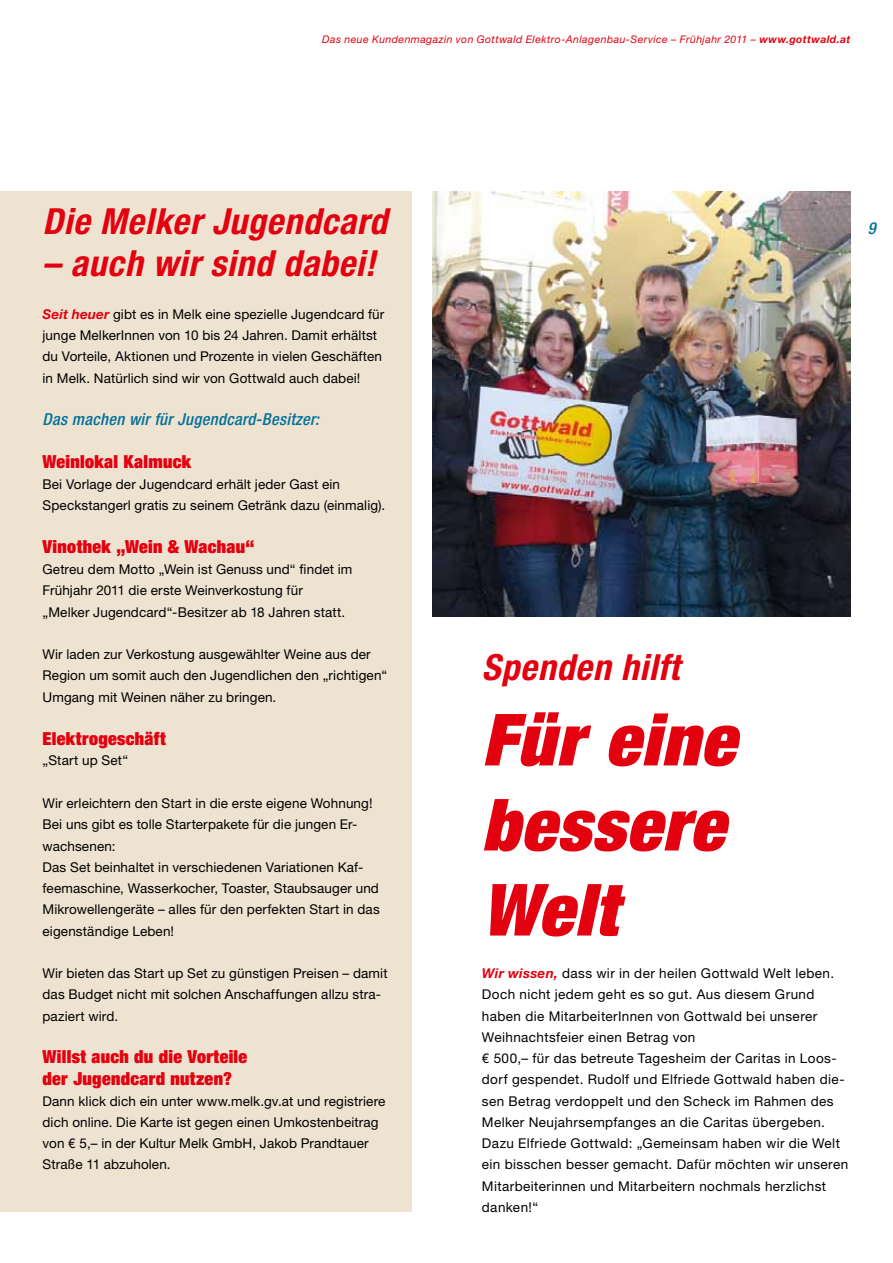
<style>
.page{position:relative;width:893px;height:1263px;background:#fff}
.page>*{position:absolute;margin:0;border:0;box-sizing:border-box;transform-origin:0 0}
.t1{font:italic 900 expanded 72px/85.1px "Helvetica Neue";letter-spacing:.02em;color:#e3000f}
.t2{font:italic 700 condensed 36px "Helvetica Neue";letter-spacing:.02em;color:#e3000f}
.t3{font:900 expanded 18px/21.6px "Helvetica Neue";letter-spacing:.02em;color:#e3000f}
.t4{font:italic 500 condensed 16.5px "Helvetica Neue";letter-spacing:.025em;color:#00719a}
.t5{font:13.5px/21.3px "Helvetica Neue";letter-spacing:.01em;color:#000}
.t6{font:13.5px/21.3px "Helvetica Neue";letter-spacing:.03em;color:#000}
.t7{font:italic 10.5px "Helvetica Neue";letter-spacing:.04em;color:#e3000f}
.s1{font-weight:700}
.s2{font-weight:700;font-style:italic;color:#e3000f}
</style>
<div class="page">
<div style="left:0;top:191px;width:411px;height:1021px;background:#eee2d1"></div>
<img style="left:432px;top:191px;width:418px;height:426px">
<p class="t7" style="left:322px;top:32px;width:530px">Das neue Kundenmagazin von Gottwald Elektro-Anlagenbau-Service – Frühjahr 2011 – <span class="s1">www.gottwald.at</span></p>
<h2 class="t2" style="left:43px;top:199px;width:346px">Die Melker Jugendcard</h2>
<h2 class="t2" style="left:43px;top:242px;width:334px">– auch wir sind dabei!</h2>
<p class="t5" style="left:43px;top:303px;width:343px"><span class="s2">Seit heuer</span> gibt es in Melk eine spezielle Jugendcard für junge MelkerInnen von 10 bis 24 Jahren. Damit erhältst du Vorteile, Aktionen und Prozente in vielen Geschäften in Melk. Natürlich sind wir von Gottwald auch dabei!</p>
<p class="t4" style="left:43px;top:410px;width:278px">Das machen wir für Jugendcard-Besitzer:</p>
<h3 class="t3" style="left:43px;top:450px;width:150px">Weinlokal Kalmuck</h3>
<p class="t5" style="left:43px;top:473px;width:344px">Bei Vorlage der Jugendcard erhält jeder Gast ein<br>Speckstangerl gratis zu seinem Getränk dazu (einmalig).</p>
<h3 class="t3" style="left:43px;top:535px;width:213px">Vinothek „Wein &amp; Wachau“</h3>
<p class="t5" style="left:43px;top:558px;width:311px">Getreu dem Motto „Wein ist Genuss und“ findet im<br>Frühjahr 2011 die erste Weinverkostung für „Melker Jugendcard“-Besitzer ab 18 Jahren statt.</p>
<p class="t5" style="left:43px;top:643px;width:346px">Wir laden zur Verkostung ausgewählter Weine aus der<br>Region um somit auch den Jugendlichen den „richtigen“<br>Umgang mit Weinen näher zu bringen.</p>
<h3 class="t3" style="left:43px;top:727px;width:125px">Elektrogeschäft</h3>
<p class="t5" style="left:43px;top:750px;width:87px">„Start up Set“</p>
<p class="t5" style="left:43px;top:792px;width:339px">Wir erleichtern den Start in die erste eigene Wohnung!<br>Bei uns gibt es tolle Starterpakete für die jungen Er&shy;wachsenen:<br>Das Set beinhaltet in verschiedenen Variationen Kaf&shy;feemaschine, Wasserkocher, Toaster, Staubsauger und Mikrowellengeräte – alles für den perfekten Start in das eigenständige Leben!</p>
<p class="t5" style="left:43px;top:962px;width:347px">Wir bieten das Start up Set zu günstigen Preisen – damit das Budget nicht mit solchen Anschaffungen allzu stra&shy;paziert wird.</p>
<h3 class="t3" style="left:43px;top:1046px;width:206px">Willst auch du die Vorteile der Jugendcard nutzen?</h3>
<p class="t5" style="left:43px;top:1090px;width:344px">Dann klick dich ein unter www.melk.gv.at und registriere dich online. Die Karte ist gegen einen Umkostenbeitrag von € 5,– in der Kultur Melk GmbH, Jakob Prandtauer Straße 11 abzuholen.</p>
<p class="t4" style="left:868px;top:218px;width:9px">9</p>
<h2 class="t2" style="left:482px;top:646px;width:199px">Spenden hilft</h2>
<h1 class="t1" style="left:482px;top:695px;width:255px">Für eine bessere<br>Welt</h1>
<p class="t6" style="left:482px;top:962px;width:368px"><span class="s2">Wir wissen,</span> dass wir in der heilen Gottwald Welt leben.<br>Doch nicht jedem geht es so gut. Aus diesem Grund haben die MitarbeiterInnen von Gottwald bei unserer Weihnachtsfeier einen Betrag von<br>€ 500,– für das betreute Tagesheim der Caritas in Loos&shy;dorf gespendet. Rudolf und Elfriede Gottwald haben die&shy;sen Betrag verdoppelt und den Scheck im Rahmen des Melker Neujahrsempfanges an die Caritas übergeben.<br>Dazu Elfriede Gottwald: „Gemeinsam haben wir die Welt ein bisschen besser gemacht. Dafür möchten wir unseren Mitarbeiterinnen und Mitarbeitern nochmals herzlichst danken!“</p>
</div>
